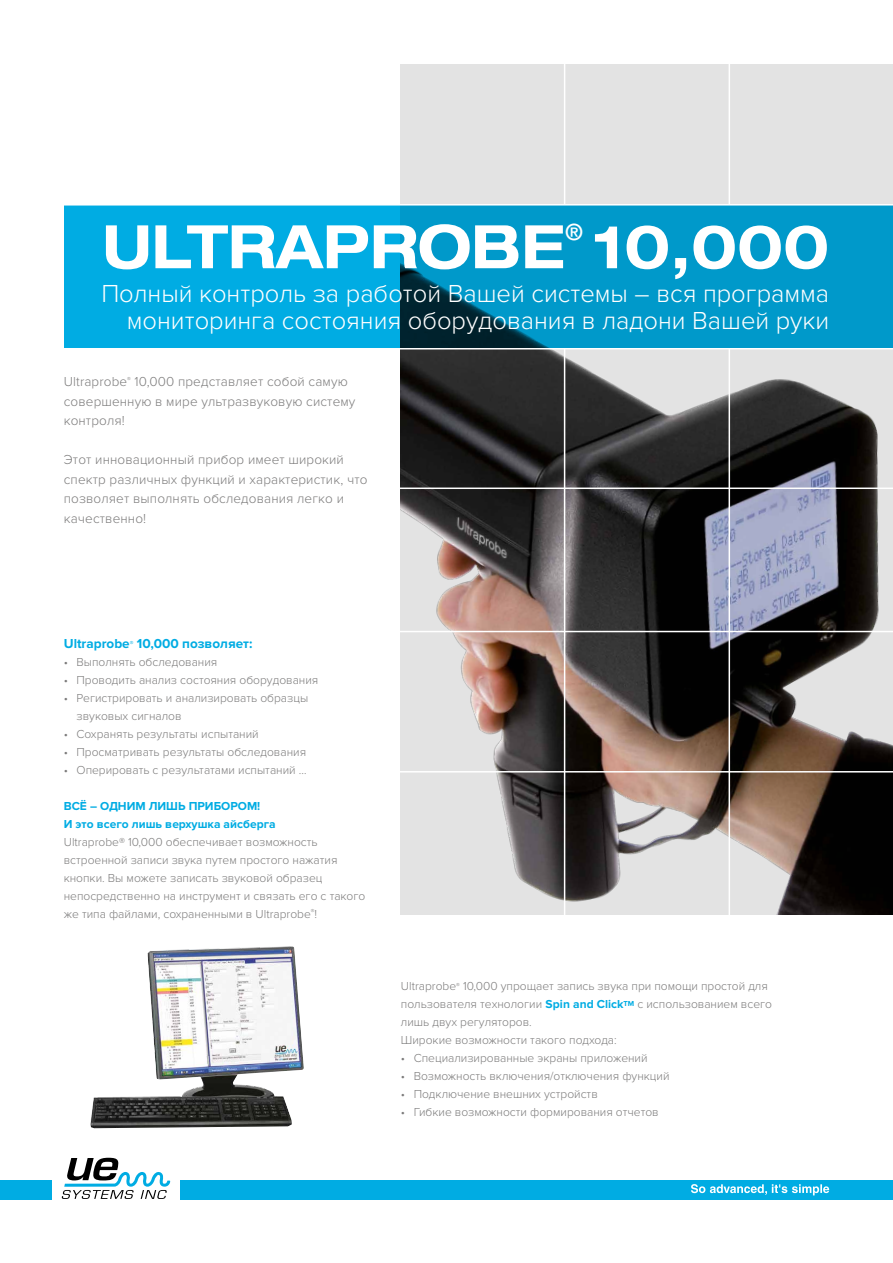
<style>
.page{position:relative;width:893px;height:1263px;background:#fff}
.page>*{position:absolute;margin:0;border:0;box-sizing:border-box;transform-origin:0 0}
.t1{font:700 expanded 60px "Helvetica Neue LT Std";color:#fff;scale:.94 1}
.t2{font:300 25.5px/27px "Proxima Nova";color:#fff;text-align:right}
.t3{font:500 expanded 22.5px "Helvetica Neue LT Std";color:#fff}
.t4{font:300 13.5px/19.5px "Proxima Nova";letter-spacing:.01em;color:#7c7b7b}
.t5{font:700 13.5px "Proxima Nova";color:#00ace3}
.t6{font:300 12px/18px "Proxima Nova";color:#7c7b7b}
.t7{font:700 12px/18px "Proxima Nova";color:#00ace3}
.s1{font-weight:700;color:#00ace3}
</style>
<div class="page">
<img style="left:401px;top:64px;width:492px;height:850px">
<svg style="left:64px;top:206px;width:829px;height:142px;background:#009acc"></svg>
<hr style="left:398px;top:771px;width:495px;height:1px;background:#fff">
<hr style="left:398px;top:631px;width:495px;height:1px;background:#fff">
<hr style="left:400px;top:487px;width:493px;height:2px;background:#fff">
<hr style="left:0;top:348px;width:893px;height:1px;background:#fff">
<hr style="left:0;top:204px;width:893px;height:2px;background:#fff">
<hr style="left:564px;top:349px;width:1px;height:570px;background:#fff">
<hr style="left:564px;top:62px;width:1px;height:143px;background:#fff">
<hr style="left:729px;top:349px;width:1px;height:568px;background:#fff">
<hr style="left:729px;top:60px;width:1px;height:145px;background:#fff">
<img style="left:90px;top:946px;width:214px;height:182px">
<div style="left:180px;top:1180px;width:713px;height:20px;background:#00ace3"></div>
<svg style="left:691px;top:1184px;width:138px;height:11px"></svg>
<div style="left:0;top:1180px;width:51px;height:20px;background:#00ace3"></div>
<svg style="left:61px;top:1158px;width:109px;height:41px"></svg>
<h1 class="t1" style="left:103px;top:209px;width:494px">ULTRAPROBE</h1>
<h3 class="t3" style="left:565px;top:218px;width:19px">®</h3>
<h1 class="t1" style="left:593px;top:209px;width:253px">10,000</h1>
<h2 class="t2" style="left:101px;top:280px;width:729px">Полный контроль за работой Вашей системы – вся программа мониторинга состояния оборудования в ладони Вашей руки</h2>
<p class="t4" style="left:64px;top:372px;width:293px">Ultraprobe<sup>®</sup> 10,000 представляет собой самую совершенную в мире ультразвуковую систему контроля!</p>
<p class="t4" style="left:64px;top:450px;width:305px">Этот инновационный прибор имеет широкий спектр различных функций и характеристик, что позволяет выполнять обследования легко и качественно!</p>
<p class="t5" style="left:64px;top:636px;width:190px">Ultraprobe<sup>®</sup> 10,000 позволяет:</p>
<p class="t6" style="left:64px;top:653px;width:155px">• Выполнять обследования</p>
<p class="t6" style="left:64px;top:671px;width:256px">• Проводить анализ состояния оборудования</p>
<p class="t6" style="left:77px;top:689px;width:233px;text-indent:-13px">• Регистрировать и анализировать образцы звуковых сигналов</p>
<p class="t6" style="left:64px;top:725px;width:196px">• Сохранять результаты испытаний</p>
<p class="t6" style="left:64px;top:743px;width:244px">• Просматривать результаты обследования</p>
<p class="t6" style="left:64px;top:761px;width:244px">• Оперировать с результатами испытаний …</p>
<p class="t7" style="left:64px;top:797px;width:213px">ВСЁ – ОДНИМ ЛИШЬ ПРИБОРОМ!<br>И это всего лишь верхушка айсберга</p>
<p class="t6" style="left:64px;top:833px;width:303px">Ultraprobe® 10,000 обеспечивает возможность встроенной записи звука путем простого нажатия кнопки. Вы можете записать звуковой образец непосредственно на инструмент и связать его с такого же типа файлами, сохраненными в Ultraprobe<sup>®</sup>!</p>
<p class="t6" style="left:401px;top:977px;width:373px">Ultraprobe<sup>®</sup> 10,000 упрощает запись звука при помощи простой для пользователя технологии <span class="s1">Spin and Click</span><sup>TM</sup> с использованием всего лишь двух регуляторов.<br>Широкие возможности такого подхода:</p>
<p class="t6" style="left:401px;top:1049px;width:248px">• Специализированные экраны приложений</p>
<p class="t6" style="left:401px;top:1067px;width:270px">• Возможность включения/отключения функций</p>
<p class="t6" style="left:401px;top:1085px;width:198px">• Подключение внешних устройств</p>
<p class="t6" style="left:401px;top:1103px;width:259px">• Гибкие возможности формирования отчетов</p>
</div>
